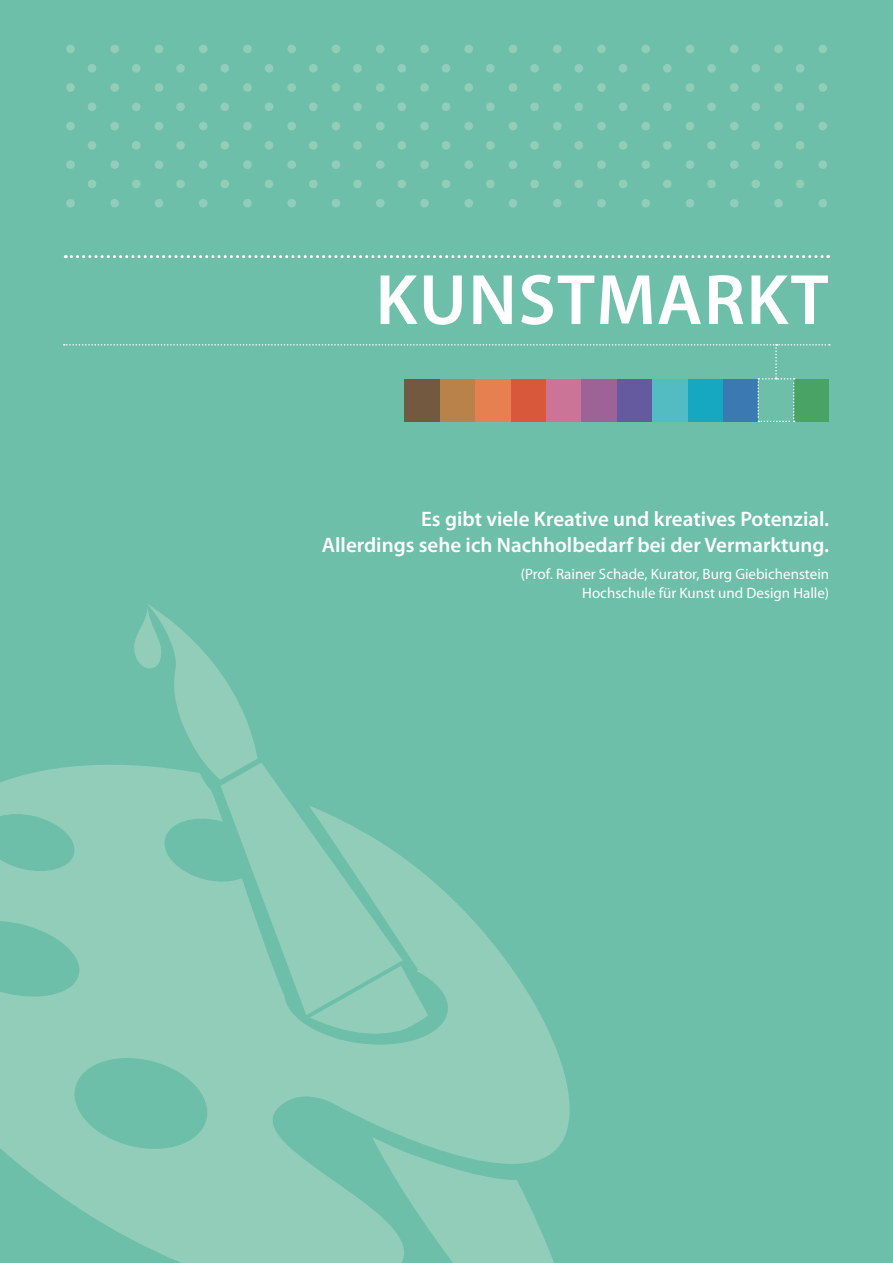
<style>
.page{position:relative;width:893px;height:1263px;background:#6dbfa9}
.page>*{position:absolute;margin:0;border:0;box-sizing:border-box;transform-origin:0 0}
.t1{font:600 72px "Myriad Pro";letter-spacing:.02em;color:#fff}
.t2{font:600 21px/25.5px "Myriad Pro";color:#fff;text-align:right}
.t3{font:15px/19.5px "Myriad Pro";color:#fff;text-align:right}
</style>
<div class="page">
<svg style="left:65px;top:255px;width:759px;height:3px"></svg>
<svg style="left:66px;top:45px;width:9px;height:8px"></svg>
<svg style="left:110px;top:45px;width:9px;height:8px"></svg>
<svg style="left:155px;top:45px;width:8px;height:8px"></svg>
<svg style="left:199px;top:45px;width:9px;height:8px"></svg>
<svg style="left:243px;top:45px;width:9px;height:8px"></svg>
<svg style="left:287px;top:45px;width:9px;height:8px"></svg>
<svg style="left:332px;top:45px;width:8px;height:8px"></svg>
<svg style="left:376px;top:45px;width:9px;height:8px"></svg>
<svg style="left:420px;top:45px;width:9px;height:8px"></svg>
<svg style="left:464px;top:45px;width:9px;height:8px"></svg>
<svg style="left:509px;top:45px;width:8px;height:8px"></svg>
<svg style="left:553px;top:45px;width:9px;height:8px"></svg>
<svg style="left:597px;top:45px;width:9px;height:8px"></svg>
<svg style="left:641px;top:45px;width:9px;height:8px"></svg>
<svg style="left:686px;top:45px;width:8px;height:8px"></svg>
<svg style="left:730px;top:45px;width:9px;height:8px"></svg>
<svg style="left:774px;top:45px;width:9px;height:8px"></svg>
<svg style="left:818px;top:45px;width:9px;height:8px"></svg>
<svg style="left:88px;top:64px;width:8px;height:9px"></svg>
<svg style="left:132px;top:64px;width:9px;height:9px"></svg>
<svg style="left:176px;top:64px;width:9px;height:9px"></svg>
<svg style="left:220px;top:64px;width:9px;height:9px"></svg>
<svg style="left:265px;top:64px;width:8px;height:9px"></svg>
<svg style="left:309px;top:64px;width:9px;height:9px"></svg>
<svg style="left:353px;top:64px;width:9px;height:9px"></svg>
<svg style="left:397px;top:64px;width:9px;height:9px"></svg>
<svg style="left:442px;top:64px;width:8px;height:9px"></svg>
<svg style="left:486px;top:64px;width:9px;height:9px"></svg>
<svg style="left:530px;top:64px;width:9px;height:9px"></svg>
<svg style="left:574px;top:64px;width:9px;height:9px"></svg>
<svg style="left:619px;top:64px;width:8px;height:9px"></svg>
<svg style="left:663px;top:64px;width:9px;height:9px"></svg>
<svg style="left:707px;top:64px;width:9px;height:9px"></svg>
<svg style="left:751px;top:64px;width:9px;height:9px"></svg>
<svg style="left:796px;top:64px;width:8px;height:9px"></svg>
<svg style="left:66px;top:83px;width:9px;height:9px"></svg>
<svg style="left:110px;top:83px;width:9px;height:9px"></svg>
<svg style="left:155px;top:83px;width:8px;height:9px"></svg>
<svg style="left:199px;top:83px;width:9px;height:9px"></svg>
<svg style="left:243px;top:83px;width:9px;height:9px"></svg>
<svg style="left:287px;top:83px;width:9px;height:9px"></svg>
<svg style="left:332px;top:83px;width:8px;height:9px"></svg>
<svg style="left:376px;top:83px;width:9px;height:9px"></svg>
<svg style="left:420px;top:83px;width:9px;height:9px"></svg>
<svg style="left:464px;top:83px;width:9px;height:9px"></svg>
<svg style="left:509px;top:83px;width:8px;height:9px"></svg>
<svg style="left:553px;top:83px;width:9px;height:9px"></svg>
<svg style="left:597px;top:83px;width:9px;height:9px"></svg>
<svg style="left:641px;top:83px;width:9px;height:9px"></svg>
<svg style="left:686px;top:83px;width:8px;height:9px"></svg>
<svg style="left:730px;top:83px;width:9px;height:9px"></svg>
<svg style="left:774px;top:83px;width:9px;height:9px"></svg>
<svg style="left:818px;top:83px;width:9px;height:9px"></svg>
<svg style="left:88px;top:102px;width:8px;height:9px"></svg>
<svg style="left:132px;top:102px;width:9px;height:9px"></svg>
<svg style="left:176px;top:102px;width:9px;height:9px"></svg>
<svg style="left:220px;top:102px;width:9px;height:9px"></svg>
<svg style="left:265px;top:102px;width:8px;height:9px"></svg>
<svg style="left:309px;top:102px;width:9px;height:9px"></svg>
<svg style="left:353px;top:102px;width:9px;height:9px"></svg>
<svg style="left:397px;top:102px;width:9px;height:9px"></svg>
<svg style="left:442px;top:102px;width:8px;height:9px"></svg>
<svg style="left:486px;top:102px;width:9px;height:9px"></svg>
<svg style="left:530px;top:102px;width:9px;height:9px"></svg>
<svg style="left:574px;top:102px;width:9px;height:9px"></svg>
<svg style="left:619px;top:102px;width:8px;height:9px"></svg>
<svg style="left:663px;top:102px;width:9px;height:9px"></svg>
<svg style="left:707px;top:102px;width:9px;height:9px"></svg>
<svg style="left:751px;top:102px;width:9px;height:9px"></svg>
<svg style="left:796px;top:102px;width:8px;height:9px"></svg>
<svg style="left:66px;top:122px;width:9px;height:8px"></svg>
<svg style="left:110px;top:122px;width:9px;height:8px"></svg>
<svg style="left:155px;top:122px;width:8px;height:8px"></svg>
<svg style="left:199px;top:122px;width:9px;height:8px"></svg>
<svg style="left:243px;top:122px;width:9px;height:8px"></svg>
<svg style="left:287px;top:122px;width:9px;height:8px"></svg>
<svg style="left:332px;top:122px;width:8px;height:8px"></svg>
<svg style="left:376px;top:122px;width:9px;height:8px"></svg>
<svg style="left:420px;top:122px;width:9px;height:8px"></svg>
<svg style="left:464px;top:122px;width:9px;height:8px"></svg>
<svg style="left:509px;top:122px;width:8px;height:8px"></svg>
<svg style="left:553px;top:122px;width:9px;height:8px"></svg>
<svg style="left:597px;top:122px;width:9px;height:8px"></svg>
<svg style="left:641px;top:122px;width:9px;height:8px"></svg>
<svg style="left:686px;top:122px;width:8px;height:8px"></svg>
<svg style="left:730px;top:122px;width:9px;height:8px"></svg>
<svg style="left:774px;top:122px;width:9px;height:8px"></svg>
<svg style="left:818px;top:122px;width:9px;height:8px"></svg>
<svg style="left:88px;top:141px;width:8px;height:9px"></svg>
<svg style="left:132px;top:141px;width:9px;height:9px"></svg>
<svg style="left:176px;top:141px;width:9px;height:9px"></svg>
<svg style="left:220px;top:141px;width:9px;height:9px"></svg>
<svg style="left:265px;top:141px;width:8px;height:9px"></svg>
<svg style="left:309px;top:141px;width:9px;height:9px"></svg>
<svg style="left:353px;top:141px;width:9px;height:9px"></svg>
<svg style="left:397px;top:141px;width:9px;height:9px"></svg>
<svg style="left:442px;top:141px;width:8px;height:9px"></svg>
<svg style="left:486px;top:141px;width:9px;height:9px"></svg>
<svg style="left:530px;top:141px;width:9px;height:9px"></svg>
<svg style="left:574px;top:141px;width:9px;height:9px"></svg>
<svg style="left:619px;top:141px;width:8px;height:9px"></svg>
<svg style="left:663px;top:141px;width:9px;height:9px"></svg>
<svg style="left:707px;top:141px;width:9px;height:9px"></svg>
<svg style="left:751px;top:141px;width:9px;height:9px"></svg>
<svg style="left:796px;top:141px;width:8px;height:9px"></svg>
<svg style="left:66px;top:160px;width:9px;height:9px"></svg>
<svg style="left:110px;top:160px;width:9px;height:9px"></svg>
<svg style="left:155px;top:160px;width:8px;height:9px"></svg>
<svg style="left:199px;top:160px;width:9px;height:9px"></svg>
<svg style="left:243px;top:160px;width:9px;height:9px"></svg>
<svg style="left:287px;top:160px;width:9px;height:9px"></svg>
<svg style="left:332px;top:160px;width:8px;height:9px"></svg>
<svg style="left:376px;top:160px;width:9px;height:9px"></svg>
<svg style="left:420px;top:160px;width:9px;height:9px"></svg>
<svg style="left:464px;top:160px;width:9px;height:9px"></svg>
<svg style="left:509px;top:160px;width:8px;height:9px"></svg>
<svg style="left:553px;top:160px;width:9px;height:9px"></svg>
<svg style="left:597px;top:160px;width:9px;height:9px"></svg>
<svg style="left:641px;top:160px;width:9px;height:9px"></svg>
<svg style="left:686px;top:160px;width:8px;height:9px"></svg>
<svg style="left:730px;top:160px;width:9px;height:9px"></svg>
<svg style="left:774px;top:160px;width:9px;height:9px"></svg>
<svg style="left:818px;top:160px;width:9px;height:9px"></svg>
<svg style="left:88px;top:180px;width:8px;height:8px"></svg>
<svg style="left:132px;top:180px;width:9px;height:8px"></svg>
<svg style="left:176px;top:180px;width:9px;height:8px"></svg>
<svg style="left:220px;top:180px;width:9px;height:8px"></svg>
<svg style="left:265px;top:180px;width:8px;height:8px"></svg>
<svg style="left:309px;top:180px;width:9px;height:8px"></svg>
<svg style="left:353px;top:180px;width:9px;height:8px"></svg>
<svg style="left:397px;top:180px;width:9px;height:8px"></svg>
<svg style="left:442px;top:180px;width:8px;height:8px"></svg>
<svg style="left:486px;top:180px;width:9px;height:8px"></svg>
<svg style="left:530px;top:180px;width:9px;height:8px"></svg>
<svg style="left:574px;top:180px;width:9px;height:8px"></svg>
<svg style="left:619px;top:180px;width:8px;height:8px"></svg>
<svg style="left:663px;top:180px;width:9px;height:8px"></svg>
<svg style="left:707px;top:180px;width:9px;height:8px"></svg>
<svg style="left:751px;top:180px;width:9px;height:8px"></svg>
<svg style="left:796px;top:180px;width:8px;height:8px"></svg>
<svg style="left:66px;top:199px;width:9px;height:8px"></svg>
<svg style="left:110px;top:199px;width:9px;height:8px"></svg>
<svg style="left:155px;top:199px;width:8px;height:8px"></svg>
<svg style="left:199px;top:199px;width:9px;height:8px"></svg>
<svg style="left:243px;top:199px;width:9px;height:8px"></svg>
<svg style="left:287px;top:199px;width:9px;height:8px"></svg>
<svg style="left:332px;top:199px;width:8px;height:8px"></svg>
<svg style="left:376px;top:199px;width:9px;height:8px"></svg>
<svg style="left:420px;top:199px;width:9px;height:8px"></svg>
<svg style="left:464px;top:199px;width:9px;height:8px"></svg>
<svg style="left:509px;top:199px;width:8px;height:8px"></svg>
<svg style="left:553px;top:199px;width:9px;height:8px"></svg>
<svg style="left:597px;top:199px;width:9px;height:8px"></svg>
<svg style="left:641px;top:199px;width:9px;height:8px"></svg>
<svg style="left:686px;top:199px;width:8px;height:8px"></svg>
<svg style="left:730px;top:199px;width:9px;height:8px"></svg>
<svg style="left:774px;top:199px;width:9px;height:8px"></svg>
<svg style="left:818px;top:199px;width:9px;height:8px"></svg>
<div style="left:440px;top:379px;width:35px;height:42px;background:#b7834b"></div>
<div style="left:405px;top:379px;width:35px;height:42px;background:#745941"></div>
<div style="left:546px;top:379px;width:35px;height:42px;background:#cb7498"></div>
<div style="left:687px;top:379px;width:36px;height:42px;background:#16a8c0"></div>
<div style="left:723px;top:379px;width:35px;height:42px;background:#3b79b2"></div>
<div style="left:511px;top:379px;width:35px;height:42px;background:#d8583b"></div>
<div style="left:475px;top:379px;width:36px;height:42px;background:#e68050"></div>
<div style="left:617px;top:379px;width:35px;height:42px;background:#655a9f"></div>
<div style="left:652px;top:379px;width:36px;height:42px;background:#52bcc2"></div>
<div style="left:581px;top:379px;width:36px;height:42px;background:#9d6296"></div>
<svg style="left:64px;top:344px;width:692px;height:2px"></svg>
<svg style="left:757px;top:344px;width:73px;height:78px"></svg>
<svg style="left:0;top:604px;width:570px;height:659px;fill:#92cdba"></svg>
<h1 class="t1" style="left:375px;top:254px;width:454px">Kunstmarkt</h1>
<p class="t2" style="left:322px;top:506px;width:509px">Es gibt viele Kreative und kreatives Potenzial.<br>Allerdings sehe ich Nachholbedarf bei der Vermarktung.</p>
<p class="t3" style="left:521px;top:563px;width:310px">(Prof. Rainer Schade, Kurator, Burg Giebichenstein<br>Hochschule für Kunst und Design Halle)</p>
</div>
